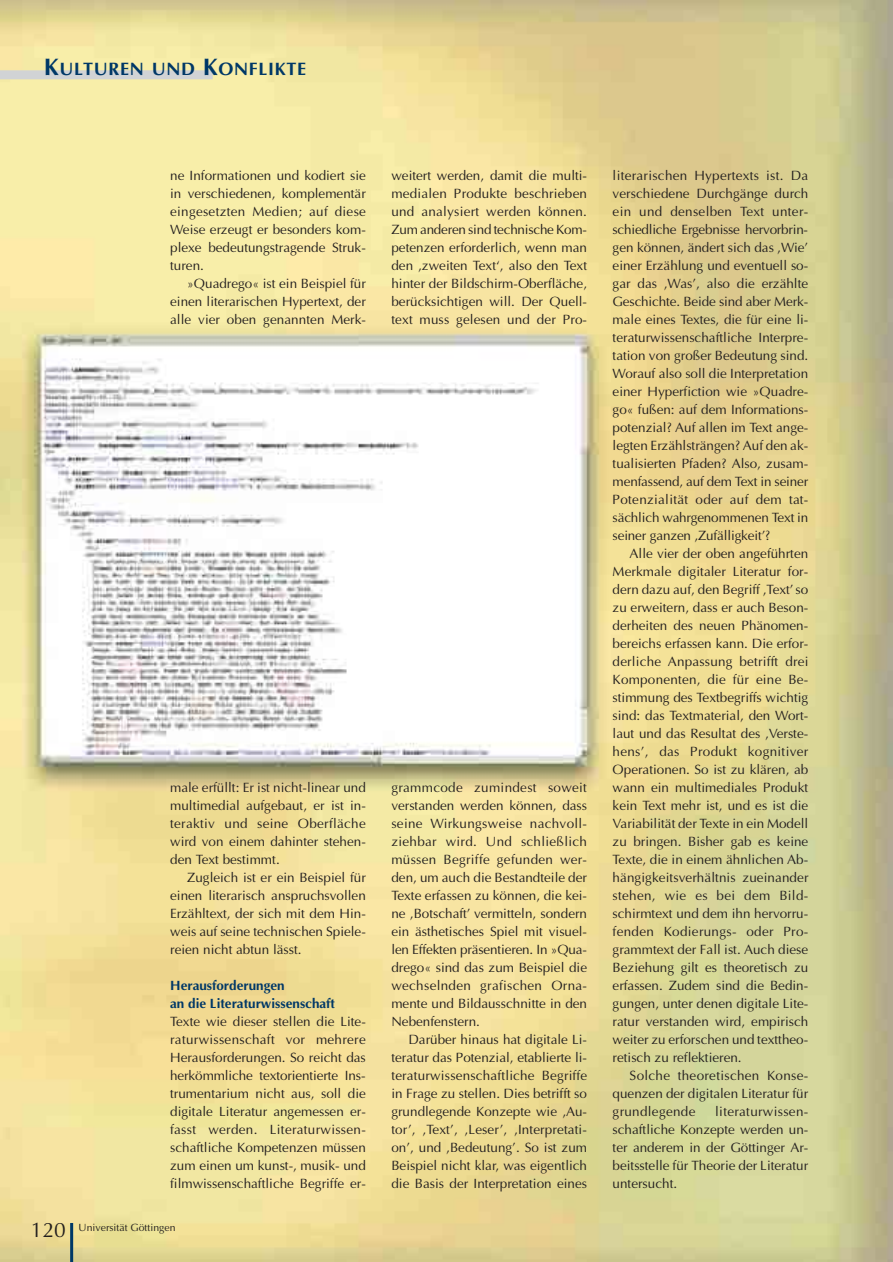
<style>
.page{position:relative;width:893px;height:1262px;background:#fff}
.page>*{position:absolute;margin:0;border:0;box-sizing:border-box;transform-origin:0 0}
.t1{font:21px "Optima";color:#231f1f}
.t2{font:700 18px "Optima";letter-spacing:.035em;color:#003867}
.t3{font:13.5px/18px "Optima";color:#231f1f;text-align:justify}
.t4{font:700 13.5px/18px "Optima";color:#003867}
.t5{font:10.5px "Optima";color:#231f1f}
.s1{font-size:24px}
</style>
<div class="page">
<img style="left:0;top:0;width:892px;height:1261px">
<hr style="left:70px;top:1222px;width:3px;height:39px;background:#003867">
<div style="left:0;top:70px;width:213px;height:9px;background:#d1d3d5"></div>
<h2 class="t2" style="left:44px;top:61px;width:263px"><span class="s1">K</span>ULTUREN UND <span class="s1">K</span>ONFLIKTE</h2>
<p class="t3" style="left:170px;top:168px;width:197px">ne Informationen und kodiert sie in verschiedenen, komplementär eingesetzten Medien; auf diese Weise erzeugt er besonders kom&shy;plexe bedeutungstragende Struk&shy;turen.</p>
<p class="t3" style="left:170px;top:276px;width:197px;text-indent:17px">»Quadrego« ist ein Beispiel für einen literarischen Hypertext, der alle vier oben genannten Merk-</p>
<h1 class="t1" style="left:31px;top:1221px;width:37px">120</h1>
<p class="t3" style="left:170px;top:780px;width:197px">male erfüllt: Er ist nicht-linear und multimedial aufgebaut, er ist in&shy;teraktiv und seine Oberfläche wird von einem dahinter stehen&shy;den Text bestimmt.</p>
<p class="t3" style="left:170px;top:870px;width:197px;text-indent:17px">Zugleich ist er ein Beispiel für einen literarisch anspruchsvollen Erzähltext, der sich mit dem Hin&shy;weis auf seine technischen Spiele&shy;reien nicht abtun lässt.</p>
<p class="t4" style="left:170px;top:978px;width:166px">Herausforderungen<br>an die Literaturwissenschaft</p>
<p class="t3" style="left:170px;top:1014px;width:197px">Texte wie dieser stellen die Lite&shy;raturwissenschaft vor mehrere Herausforderungen. So reicht das herkömmliche textorientierte Ins&shy;trumentarium nicht aus, soll die digitale Literatur angemessen er&shy;fasst werden. Literaturwissen&shy;schaftliche Kompetenzen müssen zum einen um kunst-, musik- und filmwissenschaftliche Begriffe er-</p>
<p class="t5" style="left:79px;top:1223px;width:98px">Universität Göttingen</p>
<p class="t3" style="left:391px;top:168px;width:197px">weitert werden, damit die multi&shy;medialen Produkte beschrieben und analysiert werden können.<br>Zum anderen sind technische Kom&shy;petenzen erforderlich, wenn man den ‚zweiten Text‘, also den Text hinter der Bildschirm-Oberfläche, berücksichtigen will. Der Quell&shy;text muss gelesen und der Pro-</p>
<p class="t3" style="left:391px;top:780px;width:197px">grammcode zumindest soweit verstanden werden können, dass seine Wirkungsweise nachvoll&shy;ziehbar wird. Und schließlich müssen Begriffe gefunden wer&shy;den, um auch die Bestandteile der Texte erfassen zu können, die kei&shy;ne ‚Botschaft’ vermitteln, sondern ein ästhetisches Spiel mit visuel&shy;len Effekten präsentieren. In »Qua&shy;drego« sind das zum Beispiel die wechselnden grafischen Orna&shy;mente und Bildausschnitte in den Nebenfenstern.</p>
<p class="t3" style="left:391px;top:1032px;width:197px;text-indent:17px">Darüber hinaus hat digitale Li&shy;teratur das Potenzial, etablierte li&shy;teraturwissenschaftliche Begriffe in Frage zu stellen. Dies betrifft so grundlegende Konzepte wie ‚Au&shy;tor’, ‚Text’, ‚Leser’, ‚Interpretati&shy;on’, und ‚Bedeutung’. So ist zum Beispiel nicht klar, was eigentlich die Basis der Interpretation eines</p>
<p class="t3" style="left:612px;top:167px;width:197px">literarischen Hypertexts ist. Da verschiedene Durchgänge durch ein und denselben Text unter&shy;schiedliche Ergebnisse hervorbrin&shy;gen können, ändert sich das ‚Wie’ einer Erzählung und eventuell so&shy;gar das ‚Was’, also die erzählte Geschichte. Beide sind aber Merk&shy;male eines Textes, die für eine li&shy;teraturwissenschaftliche Interpre&shy;tation von großer Bedeutung sind.<br>Worauf also soll die Interpretation einer Hyperfiction wie »Quadre&shy;go« fußen: auf dem Informations&shy;potenzial? Auf allen im Text ange&shy;legten Erzählsträngen? Auf den ak&shy;tualisierten Pfaden? Also, zusam&shy;menfassend, auf dem Text in seiner Potenzialität oder auf dem tat&shy;sächlich wahrgenommenen Text in seiner ganzen ‚Zufälligkeit’?</p>
<p class="t3" style="left:612px;top:545px;width:197px;text-indent:17px">Alle vier der oben angeführten Merkmale digitaler Literatur for&shy;dern dazu auf, den Begriff ‚Text’ so zu erweitern, dass er auch Beson&shy;derheiten des neuen Phänomen&shy;bereichs erfassen kann. Die erfor&shy;derliche Anpassung betrifft drei Komponenten, die für eine Be&shy;stimmung des Textbegriffs wichtig sind: das Textmaterial, den Wort&shy;laut und das Resultat des ‚Verste&shy;hens’, das Produkt kognitiver Operationen. So ist zu klären, ab wann ein multimediales Produkt kein Text mehr ist, und es ist die Variabilität der Texte in ein Modell zu bringen. Bisher gab es keine Texte, die in einem ähnlichen Ab&shy;hängigkeitsverhältnis zueinander stehen, wie es bei dem Bild&shy;schirmtext und dem ihn hervorru&shy;fenden Kodierungs- oder Pro&shy;grammtext der Fall ist. Auch diese Beziehung gilt es theoretisch zu erfassen. Zudem sind die Bedin&shy;gungen, unter denen digitale Lite&shy;ratur verstanden wird, empirisch weiter zu erforschen und texttheo&shy;retisch zu reflektieren.</p>
<p class="t3" style="left:612px;top:1067px;width:197px;text-indent:17px">Solche theoretischen Konse&shy;quenzen der digitalen Literatur für grundlegende</p>
<p class="t3" style="left:612px;top:1103px;width:197px;text-indent:103px">literaturwissen&shy;schaftliche Konzepte werden un&shy;ter anderem in der Göttinger Ar&shy;beitsstelle für Theorie der Literatur untersucht.</p>
</div>
